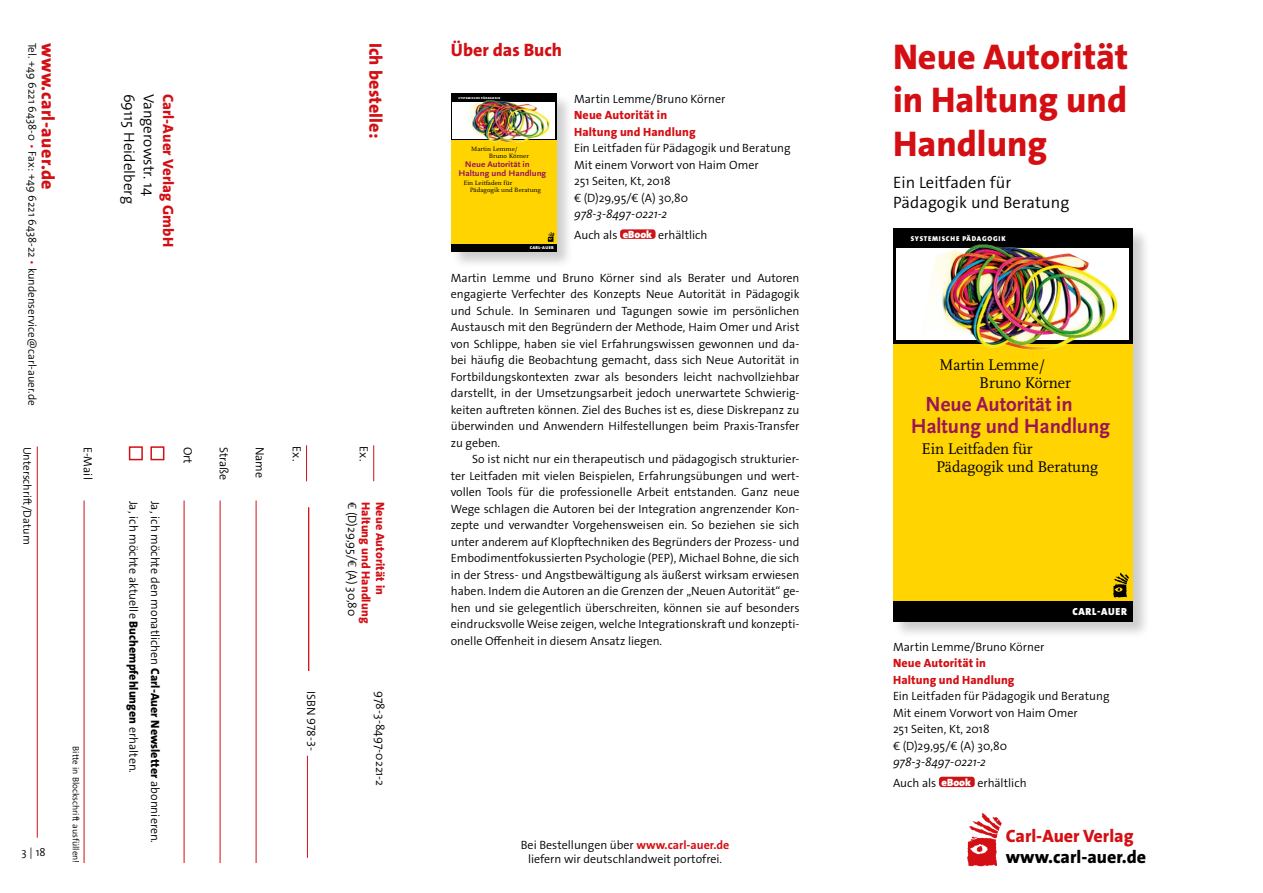
<style>
.page{position:relative;width:1263px;height:893px;background:#fff}
.page>*{position:absolute;margin:0;border:0;box-sizing:border-box;transform-origin:0 0}
.t1{font:800 36px/43.2px "The Sans Os F";color:#d40f14;text-align:justify}
.t2{font:700 21.3px/21.9px "Scala Sans";color:#9b1359}
.t3{font:800 18px "The Sans Os F";letter-spacing:.005em;color:#d40f14}
.t4{font:800 18px "The Sans Os F";color:#000}
.t5{font:800 18px "The Sans Os F";letter-spacing:.025em;color:#d40f14}
.t6{font:300 16.5px/19.8px "The Sans Os F";letter-spacing:.005em;color:#000}
.t7{font:16.2px/17.4px "Scala";color:#000}
.t8{font:300 15px "The Sans Os F";letter-spacing:.005em;color:#000}
.t9{font:800 15px "The Sans Os F";letter-spacing:.005em;color:#d40f14}
.t10{font:300 12px/16.5px "The Sans Os F";color:#000}
.t11{font:800 12px/16.5px "The Sans Os F";letter-spacing:.01em;color:#d40f14}
.t12{font:italic 300 12px/20.7px "The Sans Os F";letter-spacing:-.01em;color:#000}
.t13{font:300 11.25px "The Sans Os F";color:#000}
.t14{font:900 10.35px "The Sans Os F";letter-spacing:.07em;color:#fff}
.t15{font:300 9px "The Sans Os F";color:#000}
.t16{font:700 8.55px/8.9px "Scala Sans";color:#9b1359;scale:1.06 1}
.t17{font:900 7.05px "The Sans Os F";letter-spacing:.12em;color:#fff}
.t18{font:6.45px/7.1px "Scala";color:#000;scale:1.06 1}
.t19{font:900 4.2px "The Sans Os F";letter-spacing:.07em;color:#fff;scale:1.06 1}
.t20{font:900 2.85px "The Sans Os F";letter-spacing:.12em;color:#fff;scale:1.06 1}
.s1{color:#d40f14}
.s2{font-weight:800}
.s3{font-style:normal}
.s4{font-weight:900;font-style:normal;font-size:10.5px;color:#fff}
.s5{font-weight:700;color:#d40f14}
</style>
<div class="page">
<div style="left:892px;top:228px;width:259px;height:411px;background:#000;opacity:.2"></div>
<div style="left:893px;top:601px;width:240px;height:21px;background:#000"></div>
<div style="left:893px;top:343px;width:240px;height:258px;background:#ffd400"></div>
<div style="left:893px;top:228px;width:240px;height:115px;background:#000"></div>
<svg style="left:1113px;top:573px;width:16px;height:25px"></svg>
<div style="left:896px;top:248px;width:233px;height:92px;background:#fff"></div>
<img style="left:905px;top:245px;width:228px;height:106px">
<div style="left:939px;top:777px;width:36px;height:10px;background:#cd1316;border-radius:3px"></div>
<hr style="left:373px;top:445px;width:1px;height:36px;background:#d40f14">
<hr style="left:306px;top:445px;width:1px;height:36px;background:#d40f14">
<div style="left:450px;top:93px;width:124px;height:176px;background:#000;opacity:.2"></div>
<div style="left:451px;top:244px;width:105px;height:8px;background:#000"></div>
<div style="left:451px;top:140px;width:105px;height:104px;background:#ffd400"></div>
<div style="left:451px;top:94px;width:105px;height:46px;background:#000"></div>
<svg style="left:548px;top:232px;width:7px;height:10px"></svg>
<div style="left:452px;top:102px;width:103px;height:37px;background:#fff"></div>
<img style="left:466px;top:100px;width:84px;height:43px">
<div style="left:620px;top:229px;width:35px;height:10px;background:#cd1316;border-radius:3px"></div>
<img style="left:967px;top:812px;width:35px;height:55px">
<hr style="left:307px;top:756px;width:1px;height:102px;background:#d40f14">
<hr style="left:256px;top:500px;width:1px;height:363px;background:#d40f14">
<hr style="left:220px;top:500px;width:1px;height:363px;background:#d40f14">
<hr style="left:184px;top:500px;width:1px;height:363px;background:#d40f14">
<div style="left:150px;top:446px;width:14px;height:14px;border:2px solid #d40f14"></div>
<div style="left:129px;top:446px;width:14px;height:14px;border:2px solid #d40f14"></div>
<hr style="left:84px;top:500px;width:1px;height:363px;background:#d40f14">
<hr style="left:37px;top:446px;width:1px;height:392px;background:#d40f14">
<hr style="left:308px;top:507px;width:1px;height:164px;background:#d40f14">
<p class="t13" style="left:39px;top:43px;width:365px;rotate:90deg">Tel. +49 6221 6438-0 <span class="s1">•</span> Fax: +49 6221 6438-22 <span class="s1">•</span> kundenservice@carl-auer.de</p>
<h3 class="t5" style="left:60px;top:43px;width:149px;rotate:90deg">www.carl-auer.de</h3>
<h3 class="t3" style="left:387px;top:43px;width:97px;rotate:90deg">Ich bestelle:</h3>
<p class="t8" style="left:139px;top:94px;width:112px;rotate:90deg">69115 Heidelberg</p>
<p class="t8" style="left:158px;top:94px;width:104px;rotate:90deg">Vangerowstr. 14</p>
<p class="t9" style="left:178px;top:94px;width:155px;rotate:90deg">Carl-Auer Verlag GmbH</p>
<p class="t13" style="left:34px;top:446px;width:99px;rotate:90deg">Unterschrift/Datum</p>
<p class="t10" style="left:96px;top:446px;width:35px;rotate:90deg">E-Mail</p>
<p class="t13" style="left:21px;top:845px;width:26px">3 | 18</p>
<p class="t15" style="left:82px;top:746px;width:119px;rotate:90deg">Bitte in Blockschrift ausfüllen!</p>
<p class="t10" style="left:166px;top:500px;width:344px;line-height:21.6px;rotate:90deg">Ja, ich möchte den monatlichen <span class="s2">Carl-Auer Newsletter</span> abonnieren.<br>Ja, ich möchte aktuelle <span class="s2">Buchempfehlungen</span> erhalten.</p>
<p class="t10" style="left:196px;top:446px;width:19px;rotate:90deg">Ort</p>
<p class="t10" style="left:232px;top:446px;width:35px;rotate:90deg">Straße</p>
<p class="t10" style="left:268px;top:446px;width:33px;rotate:90deg">Name</p>
<p class="t10" style="left:305px;top:446px;width:16px;rotate:90deg">Ex.</p>
<p class="t10" style="left:372px;top:446px;width:16px;rotate:90deg">Ex.</p>
<p class="t10" style="left:319px;top:691px;width:61px;rotate:90deg">ISBN 978-3-</p>
<p class="t10" style="left:360px;top:502px;width:116px;rotate:90deg">€ (D)29,95/€ (A) 30,80</p>
<p class="t11" style="left:374px;top:502px;width:123px;rotate:90deg">Haltung und Handlung</p>
<p class="t11" style="left:388px;top:502px;width:94px;rotate:90deg">Neue Autorität in</p>
<p class="t10" style="left:388px;top:691px;width:97px;rotate:90deg">978-3-8497-0221-2</p>
<h3 class="t3" style="left:451px;top:38px;width:113px">Über das Buch</h3>
<p class="t20" style="left:459px;top:96px;width:41px">SYSTEMISCHE PÄDAGOGIK</p>
<p class="t18" style="left:489px;top:145px;width:40px;text-indent:-17px">Martin Lemme/<br>Bruno Körner</p>
<p class="t16" style="left:459px;top:160px;width:84px;text-indent:6px">Neue Autorität in<br>Haltung und Handlung</p>
<p class="t18" style="left:470px;top:179px;width:69px;text-indent:-6px">Ein Leitfaden für<br>Pädagogik und Beratung</p>
<p class="t19" style="left:530px;top:245px;width:24px">CARL-AUER</p>
<p class="t10" style="left:574px;top:90px;width:153px">Martin Lemme/Bruno Körner</p>
<p class="t11" style="left:574px;top:107px;width:123px">Neue Autorität in<br>Haltung und Handlung</p>
<p class="t10" style="left:574px;top:140px;width:218px">Ein Leitfaden für Pädagogik und Beratung<br>Mit einem Vorwort von Haim Omer<br>251 Seiten, Kt, 2018<br>€ (D)29,95/€ (A) 30,80</p>
<p class="t12" style="left:574px;top:204px;width:135px">978-3-8497-0221-2<br><span class="s3">Auch als</span> <span class="s4">eBook</span> <span class="s3">erhältlich</span></p>
<p class="t10" style="left:451px;top:270px;width:350px;text-align:justify">Martin Lemme und Bruno Körner sind als Berater und Autoren engagierte Verfechter des Konzepts Neue Autorität in Pädagogik und Schule. In Seminaren und Tagungen sowie im persönlichen Austausch mit den Begründern der Methode, Haim Omer und Arist von Schlippe, haben sie viel Erfahrungswissen gewonnen und da&shy;bei häufig die Beobachtung gemacht, dass sich Neue Autorität in Fortbildungskontexten zwar als besonders leicht nachvollziehbar darstellt, in der Umsetzungsarbeit jedoch unerwartete Schwierig&shy;keiten auftreten können. Ziel des Buches ist es, diese Diskrepanz zu überwinden und Anwendern Hilfestellungen beim Praxis-Transfer zu geben.</p>
<p class="t10" style="left:451px;top:451px;width:350px;text-align:justify;text-indent:21px">So ist nicht nur ein therapeutisch und pädagogisch strukturier&shy;ter Leitfaden mit vielen Beispielen, Erfahrungsübungen und wert&shy;vollen Tools für die professionelle Arbeit entstanden. Ganz neue Wege schlagen die Autoren bei der Integration angrenzender Kon&shy;zepte und verwandter Vorgehensweisen ein. So beziehen sie sich unter anderem auf Klopftechniken des Begründers der Prozess- und Embodimentfokussierten Psychologie (PEP), Michael Bohne, die sich in der Stress- und Angstbewältigung als äußerst wirksam erwiesen haben. Indem die Autoren an die Grenzen der „Neuen Autorität“ ge&shy;hen und sie gelegentlich überschreiten, können sie auf besonders eindrucksvolle Weise zeigen, welche Integrationskraft und konzepti&shy;onelle Offenheit in diesem Ansatz liegen.</p>
<p class="t10" style="left:521px;top:838px;width:210px;line-height:14.4px;text-align:center">Bei Bestellungen über <span class="s5">www.carl-auer.de </span>liefern wir deutschlandweit portofrei.</p>
<h1 class="t1" style="left:893px;top:36px;width:237px">Neue Autorität in Haltung und Handlung</h1>
<h3 class="t6" style="left:893px;top:173px;width:178px">Ein Leitfaden für<br>Pädagogik und Beratung</h3>
<p class="t17" style="left:911px;top:234px;width:96px">SYSTEMISCHE PÄDAGOGIK</p>
<h3 class="t7" style="left:979px;top:357px;width:93px;text-indent:-40px">Martin Lemme/<br>Bruno Körner</h3>
<h2 class="t2" style="left:911px;top:394px;width:201px;text-indent:14px">Neue Autorität in<br>Haltung und Handlung</h2>
<h3 class="t7" style="left:936px;top:441px;width:164px;text-indent:-14px">Ein Leitfaden für<br>Pädagogik und Beratung</h3>
<p class="t14" style="left:1072px;top:605px;width:56px">CARL-AUER</p>
<p class="t10" style="left:893px;top:639px;width:153px">Martin Lemme/Bruno Körner</p>
<p class="t11" style="left:893px;top:655px;width:123px">Neue Autorität in<br>Haltung und Handlung</p>
<p class="t10" style="left:893px;top:688px;width:218px">Ein Leitfaden für Pädagogik und Beratung<br>Mit einem Vorwort von Haim Omer<br>251 Seiten, Kt, 2018<br>€ (D)29,95/€ (A) 30,80</p>
<p class="t12" style="left:893px;top:752px;width:135px">978-3-8497-0221-2<br><span class="s3">Auch als</span> <span class="s4">eBook</span> <span class="s3">erhältlich</span></p>
<h3 class="t3" style="left:1006px;top:824px;width:129px">Carl-Auer Verlag</h3>
<h3 class="t4" style="left:1006px;top:846px;width:142px">www.carl-auer.de</h3>
</div>
